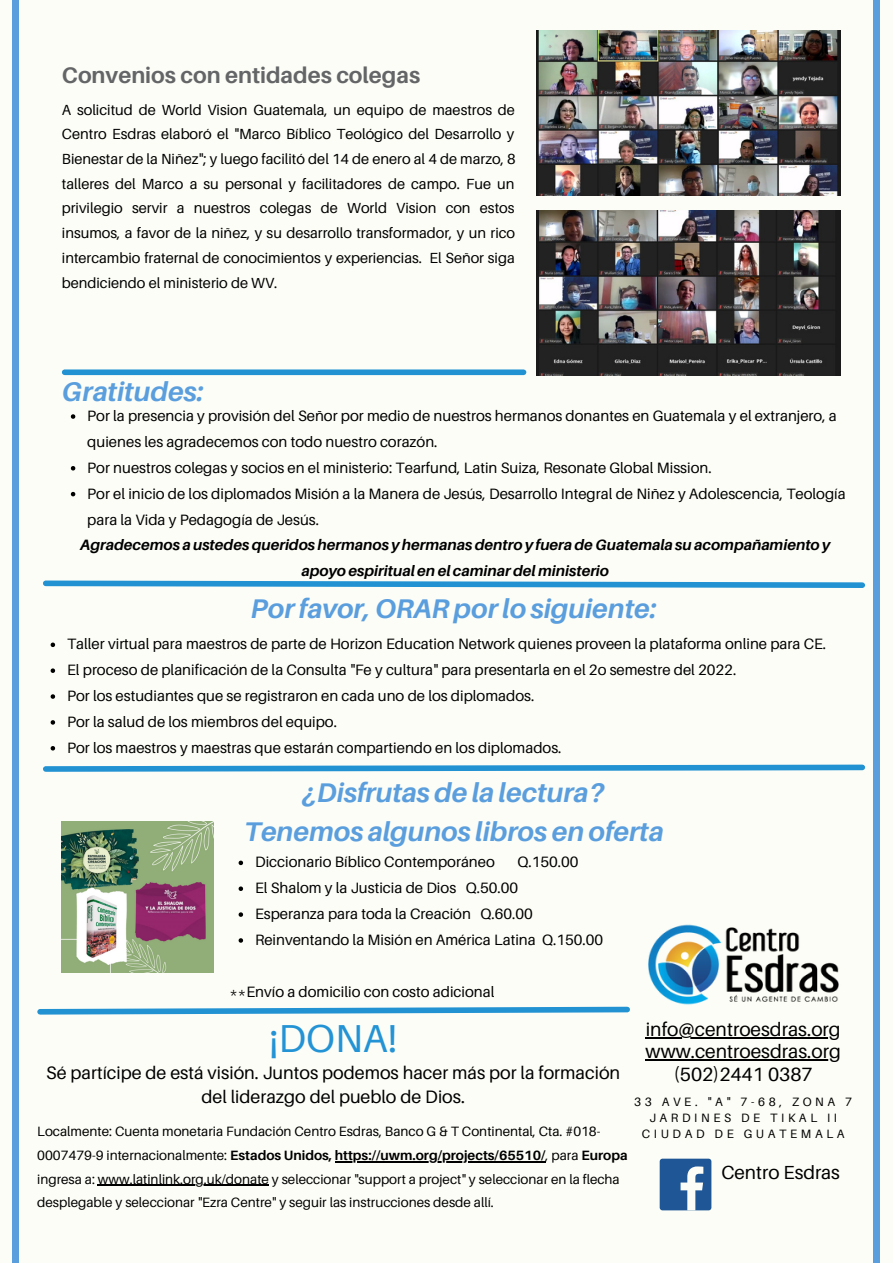
<style>
.page{position:relative;width:893px;height:1264px;background:#fff}
.page>*{position:absolute;margin:0;border:0;box-sizing:border-box;transform-origin:0 0}
.t1{font:39px "Aileron";color:#2393d5}
.t2{font:italic 700 27px/39.3px "Aileron";color:#5a9ede;text-align:center}
.t3{font:700 22.5px "Aileron";color:#646567}
.t4{font:19.2px/22.5px "Aileron";color:#000;text-align:center}
.t5{font:18.9px "Aileron";color:#000}
.t6{font:18px/24.8px "Aileron";color:#000;text-align:center}
.t7{font:15px/25.8px "Aileron";color:#000}
.t8{font:italic 700 15px/25.8px "Aileron";color:#000;text-align:center}
.t9{font:14.7px/24.8px "Aileron";color:#000;text-align:justify}
.t10{font:13.5px/23.5px "Aileron";color:#000}
.t11{font:12.15px/16px "Aileron";letter-spacing:.3em;color:#000;text-align:center}
.s1{font-weight:700}
</style>
<div class="page">
<div style="left:0;top:0;width:892px;height:1262px;background:#fcfdf6"></div>
<div style="left:13px;top:0;width:6px;height:1262px;background:#5a9ede"></div>
<div style="left:873px;top:0;width:6px;height:1262px;background:#5a9ede"></div>
<img style="left:648px;top:924px;width:191px;height:81px">
<div style="left:659px;top:1158px;width:52px;height:52px;background:#1e5696;border-radius:3px"></div>
<svg style="left:680px;top:1166px;width:23px;height:44px"></svg>
<div style="left:65px;top:369px;width:458px;height:6px;background:#2292d3"></div>
<svg style="left:37px;top:1006px;width:593px;height:9px"></svg>
<svg style="left:43px;top:764px;width:822px;height:8px"></svg>
<svg style="left:43px;top:580px;width:822px;height:8px"></svg>
<img style="left:62px;top:821px;width:152px;height:151px">
<img style="left:536px;top:30px;width:304px;height:166px">
<hr style="left:645px;top:1036px;width:195px;height:2px;background:#000">
<hr style="left:645px;top:1059px;width:195px;height:1px;background:#000">
<svg style="left:51px;top:642px;width:4px;height:5px"></svg>
<svg style="left:51px;top:668px;width:4px;height:5px"></svg>
<svg style="left:51px;top:694px;width:4px;height:4px"></svg>
<svg style="left:51px;top:720px;width:4px;height:4px"></svg>
<svg style="left:51px;top:746px;width:4px;height:4px"></svg>
<hr style="left:335px;top:1161px;width:210px;height:1px;background:#000">
<hr style="left:98px;top:1184px;width:171px;height:1px;background:#000">
<svg style="left:71px;top:414px;width:4px;height:5px"></svg>
<svg style="left:71px;top:466px;width:4px;height:4px"></svg>
<svg style="left:71px;top:492px;width:4px;height:4px"></svg>
<svg style="left:238px;top:860px;width:5px;height:5px"></svg>
<svg style="left:238px;top:886px;width:5px;height:5px"></svg>
<svg style="left:238px;top:912px;width:5px;height:4px"></svg>
<svg style="left:238px;top:938px;width:5px;height:4px"></svg>
<img style="left:536px;top:210px;width:304px;height:165px">
<h3 class="t3" style="left:62px;top:61px;width:360px">Convenios con entidades colegas</h3>
<p class="t9" style="left:62px;top:97px;width:455px">A solicitud de World Vision Guatemala, un equipo de maestros de Centro Esdras elaboró el "Marco Bíblico Teológico del Desarrollo y Bienestar de la Niñez"; y luego facilitó del 14 de enero al 4 de marzo, 8 talleres del Marco a su personal y facilitadores de campo. Fue un privilegio servir a nuestros colegas de World Vision con estos insumos, a favor de la niñez, y su desarrollo transformador, y un rico intercambio fraternal de conocimientos y experiencias. El Señor siga bendiciendo el ministerio de WV.</p>
<h2 class="t2" style="left:62px;top:371px;width:143px">Gratitudes:</h2>
<p class="t7" style="left:87px;top:402px;width:759px">Por la presencia y provisión del Señor por medio de nuestros hermanos donantes en Guatemala y el extranjero, a quienes les agradecemos con todo nuestro corazón.<br>Por nuestros colegas y socios en el ministerio: Tearfund, Latin Suiza, Resonate Global Mission.<br>Por el inicio de los diplomados Misión a la Manera de Jesús, Desarrollo Integral de Niñez y Adolescencia, Teología para la Vida y Pedagogía de Jesús.</p>
<p class="t8" style="left:80px;top:532px;width:751px">Agradecemos a ustedes queridos hermanos y hermanas dentro y fuera de Guatemala su acompañamiento y apoyo espiritual en el caminar del ministerio</p>
<h2 class="t2" style="left:251px;top:588px;width:407px">Por favor, ORAR por lo siguiente:</h2>
<p class="t7" style="left:67px;top:631px;width:760px">Taller virtual para maestros de parte de Horizon Education Network quienes proveen la plataforma online para CE.<br>El proceso de planificación de la Consulta "Fe y cultura" para presentarla en el 2o semestre del 2022.<br>Por los estudiantes que se registraron en cada uno de los diplomados.<br>Por la salud de los miembros del equipo.<br>Por los maestros y maestras que estarán compartiendo en los diplomados.</p>
<h2 class="t2" style="left:244px;top:772px;width:421px">¿Disfrutas de la lectura?<br>Tenemos algunos libros en oferta</h2>
<p class="t7" style="left:255px;top:848px;width:241px">Diccionario Bíblico Contemporáneo</p>
<p class="t7" style="left:255px;top:848px;width:350px;text-indent:262px">Q.150.00<br>El Shalom y la Justicia de Dios Q.50.00<br>Esperanza para toda la Creación Q.60.00<br>Reinventando la Misión en América Latina Q.150.00</p>
<p class="t7" style="left:229px;top:978px;width:266px">**Envío a domicilio con costo adicional</p>
<p class="t4" style="left:645px;top:1017px;width:197px">info@centroesdras.org www.centroesdras.org (502)2441 0387</p>
<p class="t11" style="left:634px;top:1093px;width:219px">33 AVE. "A" 7-68, ZONA 7<br>JARDINES DE TIKAL II<br>CIUDAD DE GUATEMALA</p>
<h1 class="t1" style="left:269px;top:1014px;width:130px">¡DONA!</h1>
<p class="t6" style="left:46px;top:1059px;width:575px">Sé partícipe de está visión. Juntos podemos hacer más por la formación del liderazgo del pueblo de Dios.</p>
<p class="t10" style="left:37px;top:1119px;width:592px">Localmente: Cuenta monetaria Fundación Centro Esdras, Banco G &amp; T Continental, Cta. #018- 0007479-9 internacionalmente: <span class="s1">Estados Unidos, https://uwm.org/projects/65510/</span>, para <span class="s1">Europa </span>ingresa a: www.latinlink.org.uk/donate y seleccionar "support a project" y seleccionar en la flecha desplegable y seleccionar "Ezra Centre" y seguir las instrucciones desde allí.</p>
<p class="t5" style="left:721px;top:1160px;width:120px">Centro Esdras</p>
</div>
